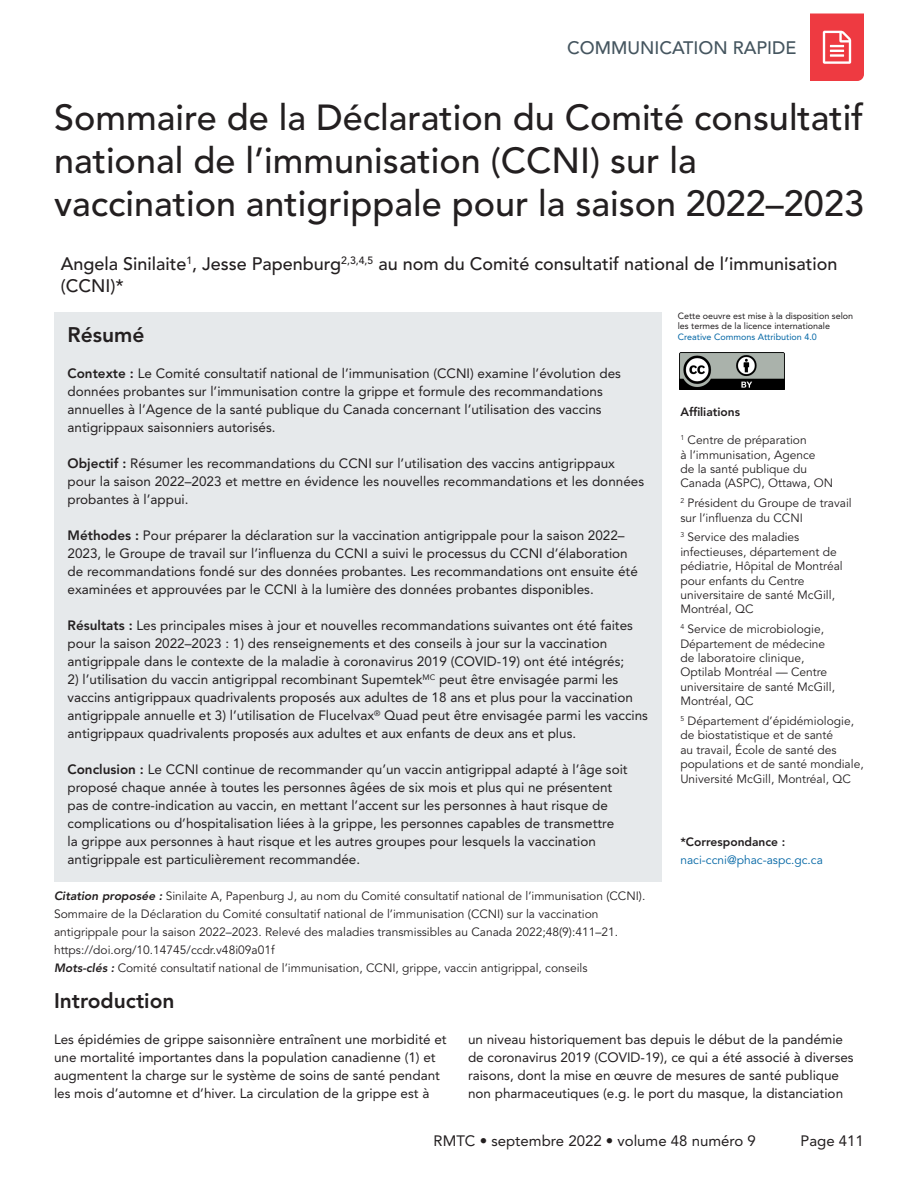
<style>
.page{position:relative;width:918px;height:1188px;background:#fff}
.page>*{position:absolute;margin:0;border:0;box-sizing:border-box;transform-origin:0 0}
.A_-_H2{font:500 36px/43.2px "Avenir LT Std";color:#231f20}
.A_-_H3_References_Sp{font:800 21px "Avenir LT Std";color:#231f20}
.A_-_H3{font:800 21px "Avenir LT Std";color:#231f20}
.A_-_Names{font:500 18px/21.6px "Avenir LT Std";color:#231f20}
.t1{font:500 18px "Avenir LT Std";color:#45555f}
.t2{font:15px "Avenir LT Std";color:#231f20}
.A_-_Body{font:13.5px/18px "Avenir LT Std";color:#231f20}
.A_-_Sidebar{font:12px/14.4px "Avenir LT Std";color:#231f20}
.A_-_Suggested_Citati{font:12px/18px "Avenir LT Std";color:#231f20}
.A_-_Sidebar_Corresp{font:12px/18px "Avenir LT Std";color:#0065a4}
.A_-_Sidebar_Header{font:800 12px "Avenir LT Std";color:#231f20}
.A_-_Table_-_Footnote{font:9px "Avenir LT Std";color:#231f20}
.A_-_Table_-_Footnote-2{font:9px "Avenir LT Std";color:#0065a4}
.s1{font-weight:800}
.s2{font-weight:800;color:#231f20}
.s3{font-weight:800;font-style:italic}
</style>
<div class="page">
<svg style="left:810px;top:14px;width:54px;height:67px;background:#ef4f56"></svg>
<div style="left:54px;top:312px;width:608px;height:569px;background:#e6e9eb"></div>
<img style="left:679px;top:353px;width:106px;height:37px">
<h3 class="t1" style="left:567px;top:37px;width:231px">COMMUNICATION RAPIDE</h3>
<p class="A_-_H2" style="left:54px;top:97px;width:812px">Sommaire de la Déclaration du Comité consultatif national de l’immunisation (CCNI) sur la vaccination antigrippale pour la saison 2022–2023</p>
<p class="A_-_Names" style="left:61px;top:253px;width:778px">Angela Sinilaite<sup>1</sup>, Jesse Papenburg<sup>2,3,4,5</sup> au nom du Comité consultatif national de l’immunisation (CCNI)*</p>
<p class="A_-_H3" style="left:68px;top:322px;width:78px">Résumé</p>
<p class="A_-_Body" style="left:68px;top:364px;width:555px"><span class="s1">Contexte :</span> Le Comité consultatif national de l’immunisation (CCNI) examine l’évolution des données probantes sur l’immunisation contre la grippe et formule des recommandations annuelles à l’Agence de la santé publique du Canada concernant l’utilisation des vaccins antigrippaux saisonniers autorisés.</p>
<p class="A_-_Body" style="left:68px;top:454px;width:578px"><span class="s1">Objectif :</span> Résumer les recommandations du CCNI sur l’utilisation des vaccins antigrippaux pour la saison 2022–2023 et mettre en évidence les nouvelles recommandations et les données probantes à l’appui.</p>
<p class="A_-_Body" style="left:68px;top:526px;width:572px"><span class="s1">Méthodes :</span> Pour préparer la déclaration sur la vaccination antigrippale pour la saison 2022– 2023, le Groupe de travail sur l’influenza du CCNI a suivi le processus du CCNI d’élaboration de recommandations fondé sur des données probantes. Les recommandations ont ensuite été examinées et approuvées par le CCNI à la lumière des données probantes disponibles.</p>
<p class="A_-_Body" style="left:68px;top:616px;width:567px"><span class="s1">Résultats :</span> Les principales mises à jour et nouvelles recommandations suivantes ont été faites pour la saison 2022–2023 : 1) des renseignements et des conseils à jour sur la vaccination antigrippale dans le contexte de la maladie à coronavirus 2019 (COVID-19) ont été intégrés;</p>
<p class="A_-_Body" style="left:68px;top:670px;width:582px">2) l’utilisation du vaccin antigrippal recombinant Supemtek<sup>MC</sup> peut être envisagée parmi les vaccins antigrippaux quadrivalents proposés aux adultes de 18 ans et plus pour la vaccination antigrippale annuelle et 3) l’utilisation de Flucelvax<sup>®</sup> Quad peut être envisagée parmi les vaccins antigrippaux quadrivalents proposés aux adultes et aux enfants de deux ans et plus.</p>
<p class="A_-_Body" style="left:68px;top:760px;width:562px"><span class="s1">Conclusion :</span> Le CCNI continue de recommander qu’un vaccin antigrippal adapté à l’âge soit proposé chaque année à toutes les personnes âgées de six mois et plus qui ne présentent pas de contre-indication au vaccin, en mettant l’accent sur les personnes à haut risque de complications ou d’hospitalisation liées à la grippe, les personnes capables de transmettre la grippe aux personnes à haut risque et les autres groupes pour lesquels la vaccination antigrippale est particulièrement recommandée.</p>
<p class="A_-_Table_-_Footnote" style="left:678px;top:310px;width:177px">Cette oeuvre est mise à la disposition selon</p>
<p class="A_-_Table_-_Footnote" style="left:678px;top:321px;width:154px">les termes de la licence internationale</p>
<p class="A_-_Table_-_Footnote-2" style="left:678px;top:331px;width:141px">Creative Commons Attribution 4.0</p>
<p class="A_-_Sidebar_Header" style="left:680px;top:405px;width:61px">Affiliations</p>
<p class="A_-_Sidebar" style="left:680px;top:433px;width:154px"><sup>1</sup> Centre de préparation<br>à l’immunisation, Agence<br>de la santé publique du<br>Canada (ASPC), Ottawa, ON</p>
<p class="A_-_Sidebar" style="left:680px;top:496px;width:173px"><sup>2</sup> Président du Groupe de travail sur l’influenza du CCNI</p>
<p class="A_-_Sidebar" style="left:680px;top:530px;width:164px"><sup>3</sup> Service des maladies infectieuses, département de pédiatrie, Hôpital de Montréal pour enfants du Centre universitaire de santé McGill,<br>Montréal, QC</p>
<p class="A_-_Sidebar" style="left:680px;top:622px;width:156px"><sup>4</sup> Service de microbiologie,<br>Département de médecine de laboratoire clinique,<br>Optilab Montréal — Centre universitaire de santé McGill,<br>Montréal, QC</p>
<p class="A_-_Sidebar" style="left:680px;top:714px;width:185px"><sup>5</sup> Département d’épidémiologie, de biostatistique et de santé<br>au travail, École de santé des populations et de santé mondiale,<br>Université McGill, Montréal, QC</p>
<p class="A_-_Sidebar_Corresp" style="left:680px;top:833px;width:144px"><span class="s2">*Correspondance : </span>naci-ccni@phac-aspc.gc.ca</p>
<p class="A_-_Suggested_Citati" style="left:54px;top:887px;width:593px"><span class="s3">Citation proposée :</span> Sinilaite A, Papenburg J, au nom du Comité consultatif national de l’immunisation (CCNI).<br>Sommaire de la Déclaration du Comité consultatif national de l’immunisation (CCNI) sur la vaccination antigrippale pour la saison 2022–2023. Relevé des maladies transmissibles au Canada 2022;48(9):411–21. https://doi.org/10.14745/ccdr.v48i09a01f</p>
<p class="A_-_Suggested_Citati" style="left:54px;top:959px;width:535px"><span class="s3">Mots-clés :</span> Comité consultatif national de l’immunisation, CCNI, grippe, vaccin antigrippal, conseils</p>
<p class="A_-_H3_References_Sp" style="left:54px;top:988px;width:122px">Introduction</p>
<p class="A_-_Body" style="left:54px;top:1030px;width:394px">Les épidémies de grippe saisonnière entraînent une morbidité et une mortalité importantes dans la population canadienne (1) et augmentent la charge sur le système de soins de santé pendant les mois d’automne et d’hiver. La circulation de la grippe est à</p>
<p class="A_-_Body" style="left:468px;top:1030px;width:387px">un niveau historiquement bas depuis le début de la pandémie de coronavirus 2019 (COVID-19), ce qui a été associé à diverses raisons, dont la mise en œuvre de mesures de santé publique non pharmaceutiques (e.g. le port du masque, la distanciation</p>
<p class="t2" style="left:434px;top:1133px;width:324px">RMTC • septembre 2022 • volume 48 numéro 9</p>
<p class="t2" style="left:801px;top:1133px;width:65px">Page 411</p>
</div>
